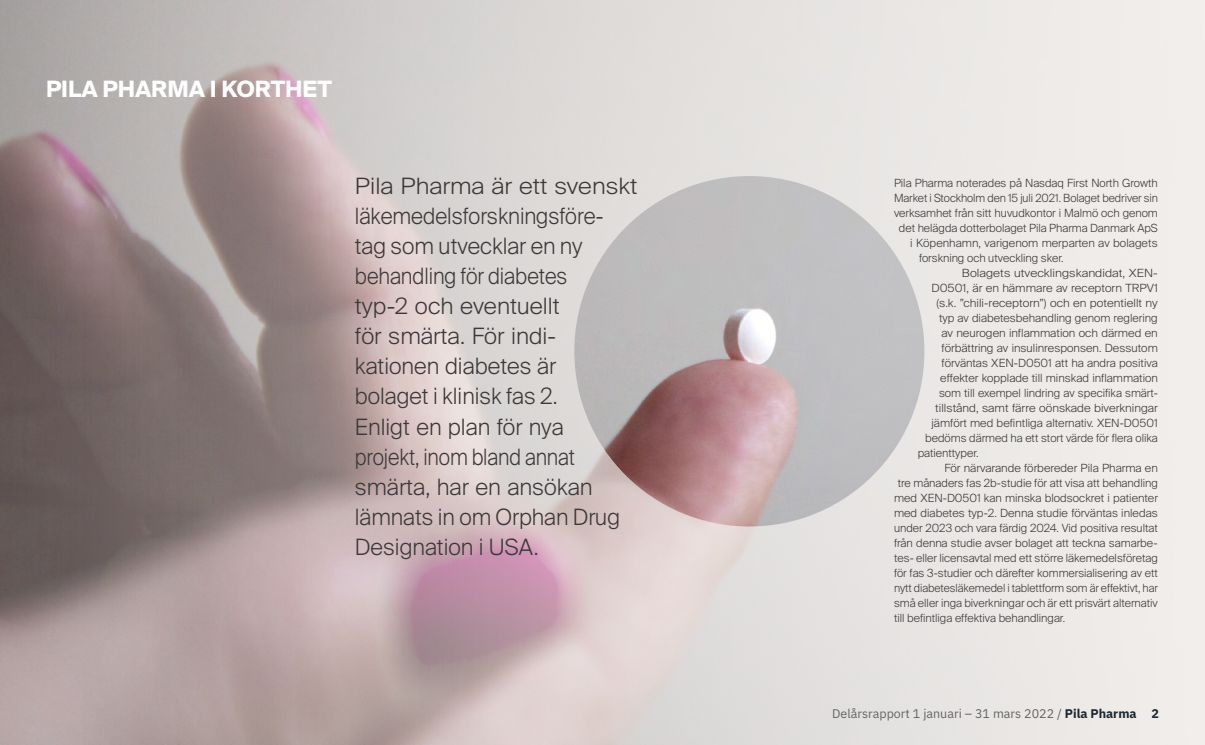
<style>
.page{position:relative;width:1205px;height:745px;background:#fff}
.page>*{position:absolute;margin:0;border:0;box-sizing:border-box;transform-origin:0 0}
.t1{font:300 22.5px/30px "Suisse Intl";color:#3c3838;scale:1.09 1}
.t2{font:700 22.5px "Suisse Intl";color:#fff}
.t3{font:12.5px "IBM Plex Sans";color:#646464}
.t4{font:300 11.25px "Suisse Intl";color:#3c3838}
.t5{font:300 11.25px "Suisse Intl";color:#3c3838;scale:1.06 1}
.t6{font:300 11.25px "Suisse Intl";color:#3c3838;scale:1.05 1}
.t7{font:300 11.25px "Suisse Intl";color:#3c3838;scale:1.04 1}
.t8{font:300 11.25px "Suisse Intl";color:#3c3838;scale:1.1 1}
.s1{font-weight:700;color:#1b2630}
</style>
<div class="page">
<img style="left:0;top:0;width:1204px;height:744px">
<img style="left:574px;top:176px;width:350px;height:350px;border-radius:175px">
<h1 class="t2" style="left:46px;top:76px;width:287px">PILA PHARMA I KORTHET</h1>
<p class="t1" style="left:355px;top:171px;width:261px">Pila Pharma är ett svenskt läkemedelsforskningsföre&shy;tag som utvecklar en ny behandling för diabetes<br>typ-2 och eventuellt<br>för smärta. För indi&shy;kationen diabetes är<br>bolaget i klinisk fas 2.<br>Enligt en plan för nya<br>projekt, inom bland annat smärta, har en ansökan lämnats in om Orphan Drug<br>Designation i USA.</p>
<p class="t4" style="left:894px;top:176px;width:265px">Pila Pharma noterades på Nasdaq First North Growth</p>
<p class="t4" style="left:894px;top:191px;width:265px">Market i Stockholm den 15 juli 2021. Bolaget bedriver sin</p>
<p class="t4" style="left:894px;top:206px;width:265px">verksamhet från sitt huvudkontor i Malmö och genom</p>
<p class="t4" style="left:899px;top:221px;width:260px">det helägda dotterbolaget Pila Pharma Danmark ApS</p>
<p class="t4" style="left:910px;top:236px;width:249px">i Köpenhamn, varigenom merparten av bolagets</p>
<p class="t4" style="left:919px;top:251px;width:146px">forskning och utveckling sker.</p>
<p class="t8" style="left:962px;top:266px;width:179px">Bolagets utvecklingskandidat, XEN-</p>
<p class="t6" style="left:931px;top:281px;width:217px">D0501, är en hämmare av receptorn TRPV1</p>
<p class="t5" style="left:936px;top:296px;width:210px">(s.k. ”chili-receptorn”) och en potentiellt ny</p>
<p class="t4" style="left:939px;top:311px;width:220px">typ av diabetesbehandling genom reglering</p>
<p class="t7" style="left:941px;top:326px;width:209px">av neurogen inflammation och därmed en</p>
<p class="t4" style="left:941px;top:341px;width:218px">förbättring av insulinresponsen. Dessutom</p>
<p class="t4" style="left:941px;top:356px;width:218px">förväntas XEN-D0501 att ha andra positiva</p>
<p class="t4" style="left:940px;top:371px;width:219px">effekter kopplade till minskad inflammation</p>
<p class="t4" style="left:939px;top:386px;width:220px">som till exempel lindring av specifika smärt-</p>
<p class="t5" style="left:935px;top:401px;width:211px">tillstånd, samt färre oönskade biverkningar</p>
<p class="t4" style="left:931px;top:416px;width:228px">jämfört med befintliga alternativ. XEN-D0501</p>
<p class="t4" style="left:925px;top:431px;width:234px">bedöms därmed ha ett stort värde för flera olika</p>
<p class="t4" style="left:918px;top:446px;width:62px">patienttyper.</p>
<p class="t4" style="left:944px;top:461px;width:215px">För närvarande förbereder Pila Pharma en</p>
<p class="t4" style="left:898px;top:476px;width:262px">tre månaders fas 2b-studie för att visa att behandling</p>
<p class="t4" style="left:894px;top:491px;width:265px">med XEN-D0501 kan minska blodsockret i patienter</p>
<p class="t4" style="left:894px;top:506px;width:265px">med diabetes typ-2. Denna studie förväntas inledas</p>
<p class="t4" style="left:894px;top:521px;width:265px">under 2023 och vara färdig 2024. Vid positiva resultat</p>
<p class="t4" style="left:894px;top:536px;width:265px">från denna studie avser bolaget att teckna samarbe-</p>
<p class="t4" style="left:894px;top:551px;width:265px">tes- eller licensavtal med ett större läkemedelsföretag</p>
<p class="t4" style="left:894px;top:566px;width:265px">för fas 3-studier och därefter kommersialisering av ett</p>
<p class="t4" style="left:894px;top:581px;width:265px">nytt diabetesläkemedel i tablettform som är effektivt, har</p>
<p class="t4" style="left:894px;top:596px;width:265px">små eller inga biverkningar och är ett prisvärt alternativ</p>
<p class="t4" style="left:894px;top:611px;width:173px">till befintliga effektiva behandlingar.</p>
<p class="t3" style="left:832px;top:703px;width:328px">Delårsrapport 1 januari – 31 mars 2022 / <span class="s1">Pila Pharma 2</span></p>
</div>
